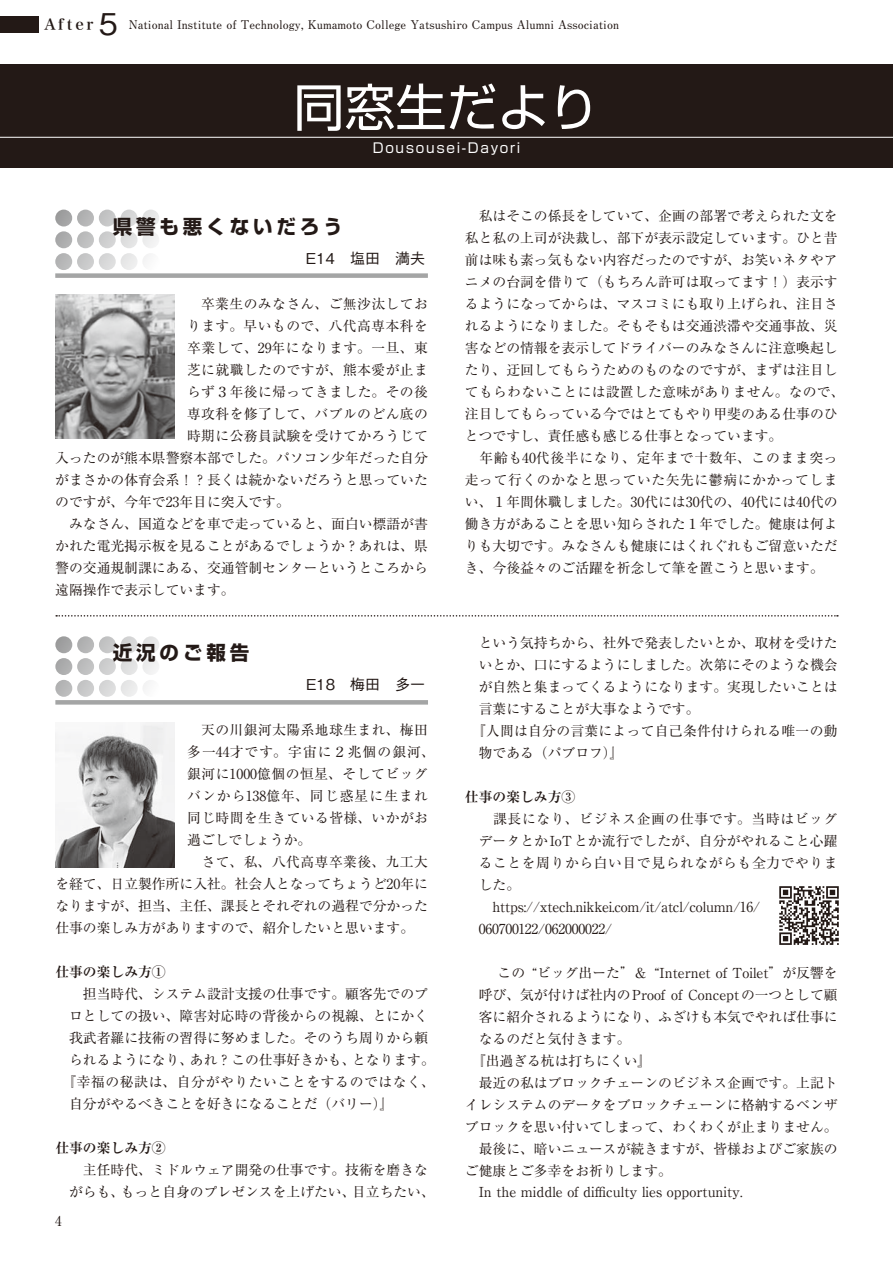
<style>
.page{position:relative;width:893px;height:1263px;background:#fff}
.page>*{position:absolute;margin:0;border:0;box-sizing:border-box;transform-origin:0 0}
.t1{font:51px "Shin Go Pro";color:#fff}
.t2{font:700 19.5px "Shin Go Pro";letter-spacing:.2em;color:#231916}
.t3{font:500 15px "Gothic BBB Pr 6 N";color:#231916}
.t4{font:15px "Hira Min Pro W6";letter-spacing:.185em;color:#231916}
.t5{font:13.8px/22px "Ryumin Pro";color:#231916}
.t6{font:13.8px "Ryumin Pro";letter-spacing:.03em;color:#231916}
.t7{font:13.8px "Ryumin Pro";letter-spacing:.08em;color:#231916}
.t8{font:13.8px "Ryumin Pro";letter-spacing:.035em;color:#231916}
.t9{font:13.8px "Ryumin Pro";letter-spacing:.02em;color:#231916}
.t10{font:13.8px "Ryumin Pro";letter-spacing:.045em;color:#231916}
.t11{font:700 13.8px "Ryumin Pro";color:#231916}
.t12{font:13.8px "Ryumin Pro";letter-spacing:.04em;color:#231916}
.t13{font:13.5px "Shin Go Pro";letter-spacing:.125em;color:#fff}
.t14{font:13.5px "Ryumin Pro";color:#231916}
.t15{font:700 12px "Futo Min A101 Pr 6 N";color:#231916}
.s1{font-family:"Gothic BBB Pr 6 N";font-weight:500;font-size:30px}
</style>
<div class="page">
<img style="left:779px;top:886px;width:60px;height:59px">
<div style="left:55px;top:636px;width:17px;height:17px;background:#a1a1a2;border-radius:8px"></div>
<div style="left:55px;top:658px;width:17px;height:17px;background:#adadae;border-radius:8px"></div>
<div style="left:55px;top:680px;width:17px;height:17px;background:#b7b8b8;border-radius:8px"></div>
<div style="left:77px;top:636px;width:17px;height:17px;background:#b3b4b4;border-radius:8px"></div>
<div style="left:77px;top:658px;width:17px;height:17px;background:#bfbfc0;border-radius:8px"></div>
<div style="left:77px;top:680px;width:17px;height:17px;background:#c9c9ca;border-radius:8px"></div>
<div style="left:99px;top:636px;width:17px;height:17px;background:#c5c5c6;border-radius:8px"></div>
<div style="left:99px;top:658px;width:17px;height:17px;background:#d0d0d1;border-radius:8px"></div>
<div style="left:99px;top:680px;width:17px;height:17px;background:#d9dada;border-radius:8px"></div>
<div style="left:121px;top:636px;width:17px;height:17px;background:#d6d7d7;border-radius:8px"></div>
<div style="left:121px;top:658px;width:17px;height:17px;background:#e0e1e1;border-radius:8px"></div>
<div style="left:121px;top:680px;width:17px;height:17px;background:#eaeaea;border-radius:8px"></div>
<div style="left:142px;top:636px;width:17px;height:17px;background:#e6e6e7;border-radius:8px"></div>
<div style="left:142px;top:658px;width:17px;height:17px;background:#efeff0;border-radius:8px"></div>
<div style="left:142px;top:680px;width:17px;height:17px;background:#f8f8f8;border-radius:8px"></div>
<div style="left:55px;top:700px;width:373px;height:5px;background:#a4a5a5"></div>
<img style="left:55px;top:723px;width:119px;height:144px">
<div style="left:0;top:64px;width:893px;height:103px;background:#231916"></div>
<hr style="left:0;top:137px;width:893px;height:1px;background:#fff">
<div style="left:55px;top:210px;width:17px;height:16px;background:#a1a1a2;border-radius:8px"></div>
<div style="left:55px;top:231px;width:17px;height:17px;background:#acadad;border-radius:8px"></div>
<div style="left:55px;top:253px;width:17px;height:17px;background:#b7b8b8;border-radius:8px"></div>
<svg style="left:77px;top:210px;width:17px;height:16px"></svg>
<div style="left:77px;top:231px;width:17px;height:17px;background:#bfbfc0;border-radius:8px"></div>
<div style="left:77px;top:253px;width:17px;height:17px;background:#c9c9ca;border-radius:8px"></div>
<div style="left:99px;top:210px;width:17px;height:16px;background:#c5c5c6;border-radius:8px"></div>
<div style="left:99px;top:231px;width:17px;height:17px;background:#cfcfd0;border-radius:8px"></div>
<div style="left:99px;top:253px;width:17px;height:17px;background:#d9dada;border-radius:8px"></div>
<div style="left:121px;top:210px;width:17px;height:16px;background:#d6d6d7;border-radius:8px"></div>
<div style="left:121px;top:231px;width:17px;height:17px;background:#e0e1e1;border-radius:8px"></div>
<div style="left:121px;top:253px;width:17px;height:17px;background:#eaeaea;border-radius:8px"></div>
<div style="left:142px;top:210px;width:17px;height:16px;background:#e6e6e7;border-radius:8px"></div>
<div style="left:142px;top:231px;width:17px;height:17px;background:#efeff0;border-radius:8px"></div>
<div style="left:142px;top:253px;width:17px;height:17px;background:#f8f8f8;border-radius:8px"></div>
<div style="left:55px;top:273px;width:373px;height:5px;background:#a4a5a5"></div>
<img style="left:55px;top:294px;width:119px;height:145px">
<svg style="left:56px;top:615px;width:782px;height:2px"></svg>
<div style="left:0;top:16px;width:39px;height:16px;background:#231916"></div>
<p class="t4" style="left:44px;top:12px;width:75px">After <span class="s1">5</span></p>
<p class="t15" style="left:129px;top:15px;width:492px">National Institute of Technology, Kumamoto College Yatsushiro Campus Alumni Association</p>
<h1 class="t1" style="left:293px;top:65px;width:308px">同窓生だより</h1>
<p class="t13" style="left:373px;top:136px;width:149px">Dousousei-Dayori</p>
<h2 class="t2" style="left:113px;top:211px;width:232px">県警も悪くないだろう</h2>
<p class="t3" style="left:306px;top:246px;width:121px">E14　塩田　満夫</p>
<p class="t6" style="left:201px;top:293px;width:228px">卒業生のみなさん、ご無沙汰してお</p>
<p class="t6" style="left:187px;top:315px;width:242px">ります。早いもので、八代高専本科を</p>
<p class="t12" style="left:187px;top:337px;width:242px">卒業して、29年になります。一旦、東</p>
<p class="t6" style="left:187px;top:359px;width:242px">芝に就職したのですが、熊本愛が止ま</p>
<p class="t6" style="left:187px;top:381px;width:242px">らず３年後に帰ってきました。その後</p>
<p class="t6" style="left:187px;top:403px;width:242px">専攻科を修了して、バブルのどん底の</p>
<p class="t6" style="left:187px;top:425px;width:242px">時期に公務員試験を受けてかろうじて</p>
<p class="t5" style="left:55px;top:445px;width:374px">入ったのが熊本県警察本部でした。パソコン少年だった自分</p>
<p class="t5" style="left:55px;top:467px;width:374px">がまさかの体育会系！？長くは続かないだろうと思っていた</p>
<p class="t5" style="left:55px;top:489px;width:236px">のですが、今年で23年目に突入です。</p>
<p class="t5" style="left:55px;top:511px;width:374px">　みなさん、国道などを車で走っていると、面白い標語が書</p>
<p class="t5" style="left:55px;top:533px;width:374px">かれた電光掲示板を見ることがあるでしょうか？あれは、県</p>
<p class="t5" style="left:55px;top:555px;width:374px">警の交通規制課にある、交通管制センターというところから</p>
<p class="t5" style="left:55px;top:577px;width:181px">遠隔操作で表示しています。</p>
<h2 class="t2" style="left:113px;top:637px;width:138px">近況のご報告</h2>
<p class="t3" style="left:306px;top:673px;width:121px">E18　梅田　多一</p>
<p class="t6" style="left:201px;top:719px;width:228px">天の川銀河太陽系地球生まれ、梅田</p>
<p class="t7" style="left:187px;top:741px;width:249px">多一44才です。宇宙に２兆個の銀河、</p>
<p class="t8" style="left:187px;top:763px;width:242px">銀河に1000億個の恒星、そしてビッグ</p>
<p class="t7" style="left:187px;top:785px;width:242px">バンから138億年、同じ惑星に生まれ</p>
<p class="t6" style="left:187px;top:807px;width:242px">同じ時間を生きている皆様、いかがお</p>
<p class="t5" style="left:187px;top:828px;width:126px">過ごしでしょうか。</p>
<p class="t8" style="left:187px;top:851px;width:242px">　さて、私、八代高専卒業後、九工大</p>
<p class="t5" style="left:55px;top:872px;width:374px">を経て、日立製作所に入社。社会人となってちょうど20年に</p>
<p class="t5" style="left:55px;top:894px;width:374px">なりますが、担当、主任、課長とそれぞれの過程で分かった</p>
<p class="t5" style="left:55px;top:916px;width:360px">仕事の楽しみ方がありますので、紹介したいと思います。</p>
<p class="t11" style="left:55px;top:961px;width:112px">仕事の楽しみ方①</p>
<p class="t5" style="left:69px;top:982px;width:360px">　担当時代、システム設計支援の仕事です。顧客先でのプ</p>
<p class="t5" style="left:69px;top:1004px;width:360px">ロとしての扱い、障害対応時の背後からの視線、とにかく</p>
<p class="t5" style="left:69px;top:1026px;width:360px">我武者羅に技術の習得に努めました。そのうち周りから頼</p>
<p class="t5" style="left:69px;top:1048px;width:367px">られるようになり、あれ？この仕事好きかも、となります。</p>
<p class="t10" style="left:62px;top:1071px;width:374px">『幸福の秘訣は、自分がやりたいことをするのではなく、</p>
<p class="t5" style="left:69px;top:1092px;width:326px">自分がやるべきことを好きになることだ（バリー）』</p>
<p class="t11" style="left:55px;top:1137px;width:112px">仕事の楽しみ方②</p>
<p class="t5" style="left:69px;top:1158px;width:367px">　主任時代、ミドルウェア開発の仕事です。技術を磨きながらも、もっと自身のプレゼンスを上げたい、目立ちたい、</p>
<p class="t14" style="left:55px;top:1210px;width:8px">4</p>
<p class="t5" style="left:465px;top:204px;width:381px">　私はそこの係長をしていて、企画の部署で考えられた文を私と私の上司が決裁し、部下が表示設定しています。ひと昔前は味も素っ気もない内容だったのですが、お笑いネタやアニメの台詞を借りて（もちろん許可は取ってます！）表示するようになってからは、マスコミにも取り上げられ、注目されるようになりました。そもそもは交通渋滞や交通事故、災害などの情報を表示してドライバーのみなさんに注意喚起したり、迂回してもらうためのものなのですが、まずは注目してもらわないことには設置した意味がありません。なので、注目してもらっている今ではとてもやり甲斐のある仕事のひとつですし、責任感も感じる仕事となっています。<br>　年齢も40代後半になり、定年まで十数年、このまま突っ走って行くのかなと思っていた矢先に鬱病にかかってしまい、１年間休職しました。30代には30代の、40代には40代の働き方があることを思い知らされた１年でした。健康は何よりも大切です。みなさんも健康にはくれぐれもご留意いただき、今後益々のご活躍を祈念して筆を置こうと思います。</p>
<p class="t5" style="left:479px;top:631px;width:360px">という気持ちから、社外で発表したいとか、取材を受けた</p>
<p class="t5" style="left:479px;top:653px;width:360px">いとか、口にするようにしました。次第にそのような機会</p>
<p class="t5" style="left:479px;top:674px;width:360px">が自然と集まってくるようになります。実現したいことは</p>
<p class="t5" style="left:479px;top:696px;width:222px">言葉にすることが大事なようです。</p>
<p class="t9" style="left:472px;top:720px;width:367px">『人間は自分の言葉によって自己条件付けられる唯一の動</p>
<p class="t5" style="left:479px;top:740px;width:146px">物である（パブロフ）』</p>
<p class="t11" style="left:465px;top:785px;width:112px">仕事の楽しみ方③</p>
<p class="t5" style="left:479px;top:806px;width:361px">　課長になり、ビジネス企画の仕事です。当時はビッグデータとかIoTとか流行でしたが、自分がやれること心躍ることを周りから白い目で見られながらも全力でやりました。<br>　https://xtech.nikkei.com/it/atcl/column/16/<br>060700122/062000022/</p>
<p class="t5" style="left:484px;top:960px;width:355px">　この “ビッグ出ーた”＆ “Internet of Toilet”が反響を</p>
<p class="t5" style="left:479px;top:982px;width:360px">呼び、気が付けば社内のProof of Conceptの一つとして顧</p>
<p class="t5" style="left:479px;top:1004px;width:360px">客に紹介されるようになり、ふざけも本気でやれば仕事に</p>
<p class="t5" style="left:479px;top:1026px;width:153px">なるのだと気付きます。</p>
<p class="t5" style="left:472px;top:1048px;width:181px">『出過ぎる杭は打ちにくい』</p>
<p class="t5" style="left:465px;top:1070px;width:374px">　最近の私はブロックチェーンのビジネス企画です。上記ト</p>
<p class="t5" style="left:465px;top:1092px;width:374px">イレシステムのデータをブロックチェーンに格納するベンザ</p>
<p class="t5" style="left:465px;top:1114px;width:374px">ブロックを思い付いてしまって、わくわくが止まりません。</p>
<p class="t5" style="left:465px;top:1136px;width:374px">　最後に、暗いニュースが続きますが、皆様およびご家族の</p>
<p class="t5" style="left:465px;top:1158px;width:208px">ご健康とご多幸をお祈りします。</p>
<p class="t5" style="left:465px;top:1180px;width:279px">　In the middle of difficulty lies opportunity.</p>
</div>
